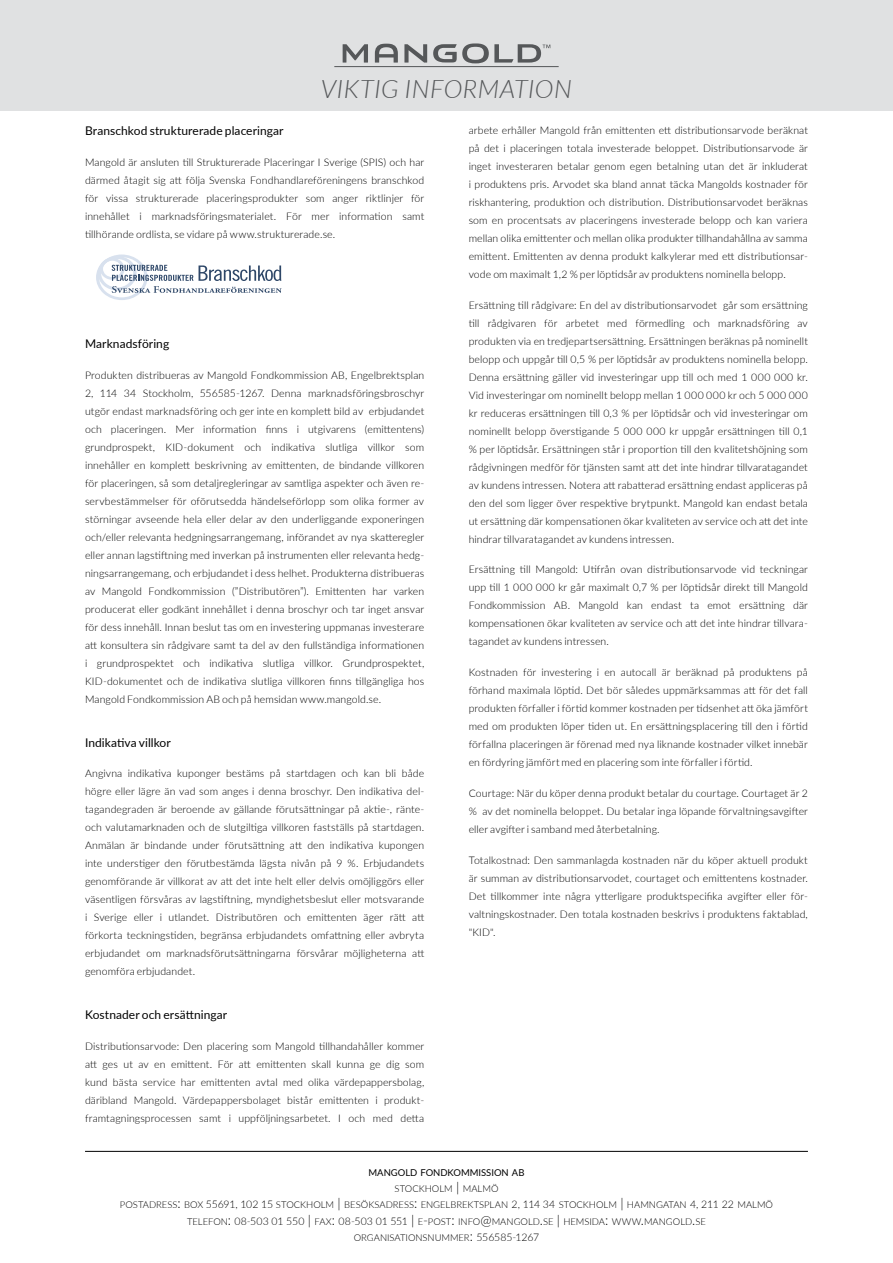
<style>
.page{position:relative;width:893px;height:1263px;background:#fff}
.page>*{position:absolute;margin:0;border:0;box-sizing:border-box;transform-origin:0 0}
.t1{font:italic 300 25.5px "Lato";letter-spacing:.02em;color:#555759}
.t2{font:12px "Lato";letter-spacing:.005em;color:#000}
.t3{font:300 10.5px/18px "Lato";letter-spacing:.01em;color:#000;text-align:justify}
.t4{font:300 9.45px/16.2px "Lato";color:#000;text-align:center}
.s1{font-weight:400}
.s2{font-size:13.5px}
.s3{font-size:10.5px}
</style>
<div class="page">
<hr style="left:85px;top:1151px;width:723px;height:1px;background:#000">
<div style="left:0;top:0;width:893px;height:111px;background:#e0e1e2"></div>
<svg style="left:96px;top:254px;width:186px;height:46px"></svg>
<svg style="left:343px;top:44px;width:25px;height:19px"></svg>
<svg style="left:404px;top:44px;width:23px;height:19px"></svg>
<svg style="left:375px;top:44px;width:23px;height:19px"></svg>
<svg style="left:433px;top:43px;width:117px;height:20px"></svg>
<hr style="left:334px;top:66px;width:225px;height:1px;background:#555759">
<h1 class="t1" style="left:321px;top:71px;width:253px">VIKTIG INFORMATION</h1>
<p class="t2" style="left:85px;top:122px;width:200px">Branschkod strukturerade placeringar</p>
<p class="t3" style="left:85px;top:153px;width:341px">Mangold är ansluten till Strukturerade Placeringar I Sverige (SPIS) och har därmed åtagit sig att följa Svenska Fondhandlareföreningens branschkod för vissa strukturerade placeringsprodukter som anger riktlinjer för innehållet i marknadsföringsmaterialet. För mer information samt tillhörande ordlista, se vidare på www.strukturerade.se.</p>
<p class="t2" style="left:85px;top:335px;width:86px">Marknadsföring</p>
<p class="t3" style="left:85px;top:365px;width:341px">Produkten distribueras av Mangold Fondkommission AB, Engelbrektsplan 2, 114 34 Stockholm, 556585-1267. Denna marknadsföringsbroschyr utgör endast marknadsföring och ger inte en komplett bild av erbjudandet och placeringen. Mer information finns i utgivarens (emittentens) grundprospekt, KID-dokument och indikativa slutliga villkor som innehåller en komplett beskrivning av emittenten, de bindande villkoren för placeringen, så som detaljregleringar av samtliga aspekter och även re&shy;servbestämmelser för oförutsedda händelseförlopp som olika former av störningar avseende hela eller delar av den underliggande exponeringen och/eller relevanta hedgningsarrangemang, införandet av nya skatteregler eller annan lagstiftning med inverkan på instrumenten eller relevanta hedg&shy;ningsarrangemang, och erbjudandet i dess helhet. Produkterna distribueras av Mangold Fondkommission (”Distributören”). Emittenten har varken producerat eller godkänt innehållet i denna broschyr och tar inget ansvar för dess innehåll. Innan beslut tas om en investering uppmanas investerare att konsultera sin rådgivare samt ta del av den fullständiga informationen i grundprospektet och indikativa slutliga villkor. Grundprospektet, KID-dokumentet och de indikativa slutliga villkoren finns tillgängliga hos Mangold Fondkommission AB och på hemsidan www.mangold.se.</p>
<p class="t2" style="left:85px;top:734px;width:87px">Indikativa villkor</p>
<p class="t3" style="left:85px;top:764px;width:341px">Angivna indikativa kuponger bestäms på startdagen och kan bli både högre eller lägre än vad som anges i denna broschyr. Den indikativa del&shy;tagandegraden är beroende av gällande förutsättningar på aktie-, ränte&shy;och valutamarknaden och de slutgiltiga villkoren fastställs på startdagen.<br>Anmälan är bindande under förutsättning att den indikativa kupongen inte understiger den förutbestämda lägsta nivån på 9 %. Erbjudandets genomförande är villkorat av att det inte helt eller delvis omöjliggörs eller väsentligen försvåras av lagstiftning, myndighetsbeslut eller motsvarande i Sverige eller i utlandet. Distributören och emittenten äger rätt att förkorta teckningstiden, begränsa erbjudandets omfattning eller avbryta erbjudandet om marknadsförutsättningarna försvårar möjligheterna att genomföra erbjudandet.</p>
<p class="t2" style="left:85px;top:1006px;width:144px">Kostnader och ersättningar</p>
<p class="t3" style="left:85px;top:1037px;width:341px">Distributionsarvode: Den placering som Mangold tillhandahåller kommer att ges ut av en emittent. För att emittenten skall kunna ge dig som kund bästa service har emittenten avtal med olika värdepappersbolag, däribland Mangold. Värdepappersbolaget bistår emittenten i produkt&shy;framtagningsprocessen samt i uppföljningsarbetet. I och med detta</p>
<p class="t3" style="left:469px;top:121px;width:341px">arbete erhåller Mangold från emittenten ett distributionsarvode beräknat på det i placeringen totala investerade beloppet. Distributionsarvode är inget investeraren betalar genom egen betalning utan det är inkluderat i produktens pris. Arvodet ska bland annat täcka Mangolds kostnader för riskhantering, produktion och distribution. Distributionsarvodet beräknas som en procentsats av placeringens investerade belopp och kan variera mellan olika emittenter och mellan olika produkter tillhandahållna av samma emittent. Emittenten av denna produkt kalkylerar med ett distributionsar&shy;vode om maximalt 1,2 % per löptidsår av produktens nominella belopp.</p>
<p class="t3" style="left:469px;top:295px;width:341px">Ersättning till rådgivare: En del av distributionsarvodet går som ersättning till rådgivaren för arbetet med förmedling och marknadsföring av produkten via en tredjepartsersättning. Ersättningen beräknas på nominellt belopp och uppgår till 0,5 % per löptidsår av produktens nominella belopp.<br>Denna ersättning gäller vid investeringar upp till och med 1 000 000 kr.<br>Vid investeringar om nominellt belopp mellan 1 000 000 kr och 5 000 000 kr reduceras ersättningen till 0,3 % per löptidsår och vid investeringar om nominellt belopp överstigande 5 000 000 kr uppgår ersättningen till 0,1 % per löptidsår. Ersättningen står i proportion till den kvalitetshöjning som rådgivningen medför för tjänsten samt att det inte hindrar tillvaratagandet av kundens intressen. Notera att rabatterad ersättning endast appliceras på den del som ligger över respektive brytpunkt. Mangold kan endast betala ut ersättning där kompensationen ökar kvaliteten av service och att det inte hindrar tillvaratagandet av kundens intressen.</p>
<p class="t3" style="left:469px;top:560px;width:341px">Ersättning till Mangold: Utifrån ovan distributionsarvode vid teckningar upp till 1 000 000 kr går maximalt 0,7 % per löptidsår direkt till Mangold Fondkommission AB. Mangold kan endast ta emot ersättning där kompensationen ökar kvaliteten av service och att det inte hindrar tillvara&shy;tagandet av kundens intressen.</p>
<p class="t3" style="left:469px;top:663px;width:341px">Kostnaden för investering i en autocall är beräknad på produktens på förhand maximala löptid. Det bör således uppmärksammas att för det fall produkten förfaller i förtid kommer kostnaden per tidsenhet att öka jämfört med om produkten löper tiden ut. En ersättningsplacering till den i förtid förfallna placeringen är förenad med nya liknande kostnader vilket innebär en fördyring jämfört med en placering som inte förfaller i förtid.</p>
<p class="t3" style="left:469px;top:784px;width:341px">Courtage: När du köper denna produkt betalar du courtage. Courtaget är 2 % av det nominella beloppet. Du betalar inga löpande förvaltningsavgifter eller avgifter i samband med återbetalning.</p>
<p class="t3" style="left:469px;top:850px;width:341px">Totalkostnad: Den sammanlagda kostnaden när du köper aktuell produkt är summan av distributionsarvodet, courtaget och emittentens kostnader.<br>Det tillkommer inte några ytterligare produktspecifika avgifter eller för&shy;valtningskostnader. Den totala kostnaden beskrivs i produktens faktablad, "KID".</p>
<p class="t4" style="left:120px;top:1164px;width:655px"><span class="s1">MANGOLD FONDKOMMISSION AB<br></span>STOCKHOLM <span class="s2">|</span> MALMÖ<br>POSTADRESS<span class="s2">:</span> BOX <span class="s3">55691, 102 15</span> STOCKHOLM <span class="s2">|</span> BESÖKSADRESS<span class="s2">:</span> ENGELBREKTSPLAN <span class="s3">2, 114 34</span> STOCKHOLM <span class="s2">|</span> HAMNGATAN <span class="s3">4, 211 22</span> MALMÖ TELEFON<span class="s2">:</span> <span class="s3">08-503 01 550</span> <span class="s2">|</span> FAX<span class="s2">:</span> <span class="s3">08-503 01 551</span> <span class="s2">|</span> E<span class="s2">-</span>POST<span class="s2">:</span> INFO<span class="s2">@</span>MANGOLD<span class="s2">.</span>SE <span class="s2">|</span> HEMSIDA<span class="s2">:</span> WWW<span class="s2">.</span>MANGOLD<span class="s2">.</span>SE<br>ORGANISATIONSNUMMER<span class="s2">:</span> <span class="s3">556585-1267</span></p>
</div>
